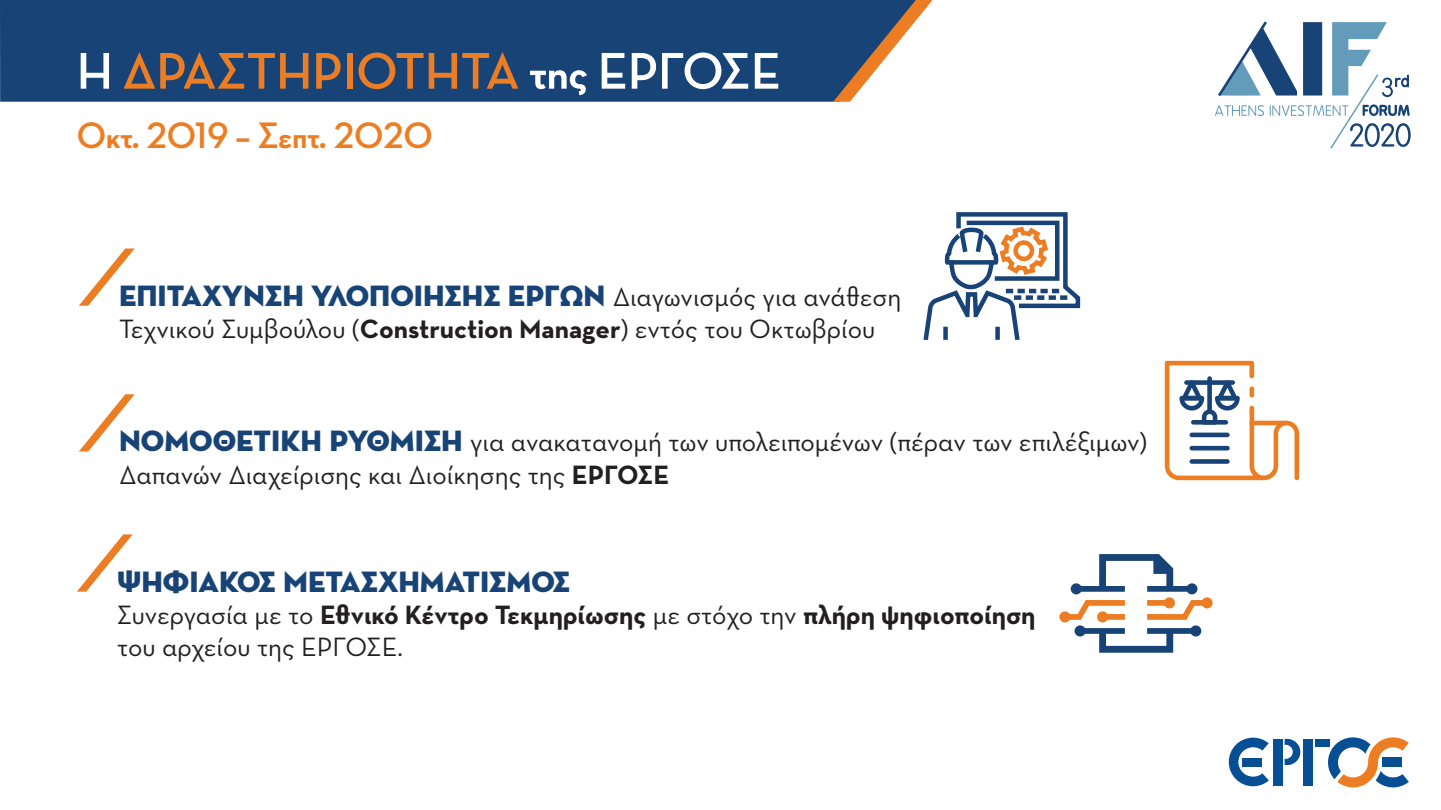
<style>
.page{position:relative;width:1441px;height:810px;background:#fff}
.page>*{position:absolute;margin:0;border:0;box-sizing:border-box;transform-origin:0 0}
.t1{font:700 52.5px "Neutraface Display";color:#ed7d23}
.t2{font:700 37.5px "Neutraface Display";color:#ed7d23}
.t3{font:30px "Neutraface Display Titling";color:#184376}
.t4{font:27px/32.4px "Neutraface Text";color:#231f20}
.s1{color:#fff}
.s2{font-family:"Neutraface Text";font-size:27px;color:#231f20}
.s3{font-weight:700}
.s4{font-family:"Neutraface Display Titling";font-size:30px;color:#184376}
</style>
<div class="page">
<svg style="left:1328px;top:737px;width:80px;height:50px"></svg>
<div style="left:1381px;top:757px;width:20px;height:10px;background:#074f94"></div>
<svg style="left:1228px;top:738px;width:40px;height:48px"></svg>
<div style="left:1242px;top:758px;width:19px;height:9px;background:#074f94"></div>
<div style="left:1272px;top:739px;width:10px;height:46px;background:#074f94"></div>
<svg style="left:1284px;top:739px;width:16px;height:26px"></svg>
<div style="left:1302px;top:739px;width:10px;height:46px;background:#074f94"></div>
<div style="left:1314px;top:739px;width:15px;height:8px;background:#074f94"></div>
<svg style="left:1215px;top:21px;width:195px;height:127px"></svg>
<svg style="left:79px;top:394px;width:56px;height:58px"></svg>
<svg style="left:1164px;top:361px;width:134px;height:119px"></svg>
<hr style="left:1189px;top:433px;width:40px;height:4px;background:#184376;border-radius:2px">
<hr style="left:1189px;top:446px;width:40px;height:4px;background:#184376;border-radius:2px">
<div style="left:1189px;top:459px;width:40px;height:5px;background:#184376;border-radius:2px"></div>
<svg style="left:79px;top:248px;width:56px;height:58px"></svg>
<svg style="left:923px;top:212px;width:158px;height:128px"></svg>
<svg style="left:77px;top:534px;width:56px;height:58px"></svg>
<svg style="left:1059px;top:554px;width:153px;height:99px"></svg>
<div style="left:0;top:0;width:833px;height:102px;background:#184376"></div>
<svg style="left:833px;top:0;width:99px;height:102px"></svg>
<h1 class="t1" style="left:77px;top:34px;width:705px"><span class="s1">Η</span> ΔΡΑΣΤΗΡΙΟΤΗΤΑ <span class="s1">της ΕΡΓΟΣΕ</span></h1>
<h2 class="t2" style="left:77px;top:110px;width:357px">Οκτ. 2019 – Σεπτ. 2020</h2>
<p class="t3" style="left:119px;top:272px;width:783px">Επιτάχυνση υλοποίησης έργων <span class="s2">Διαγωνισμός για ανάθεση</span></p>
<p class="t4" style="left:119px;top:311px;width:757px">Τεχνικού Συμβούλου (<span class="s3">Construction Manager</span>) εντός του Οκτωβρίου</p>
<p class="t4" style="left:119px;top:424px;width:1029px"><span class="s4">Νομοθετική ρύθμιση</span> για ανακατανομή των υπολειπομένων (πέραν των επιλέξιμων)<br>Δαπανών Διαχείρισης και Διοίκησης της <span class="s3">ΕΡΓΟΣΕ</span></p>
<p class="t3" style="left:117px;top:557px;width:454px">Ψηφιακός Μετασχηματισμός</p>
<p class="t4" style="left:117px;top:597px;width:919px">Συνεργασία με το <span class="s3">Εθνικό Κέντρο Τεκμηρίωσης</span> με στόχο την <span class="s3">πλήρη ψηφιοποίηση </span>του αρχείου της ΕΡΓΟΣΕ.</p>
</div>
